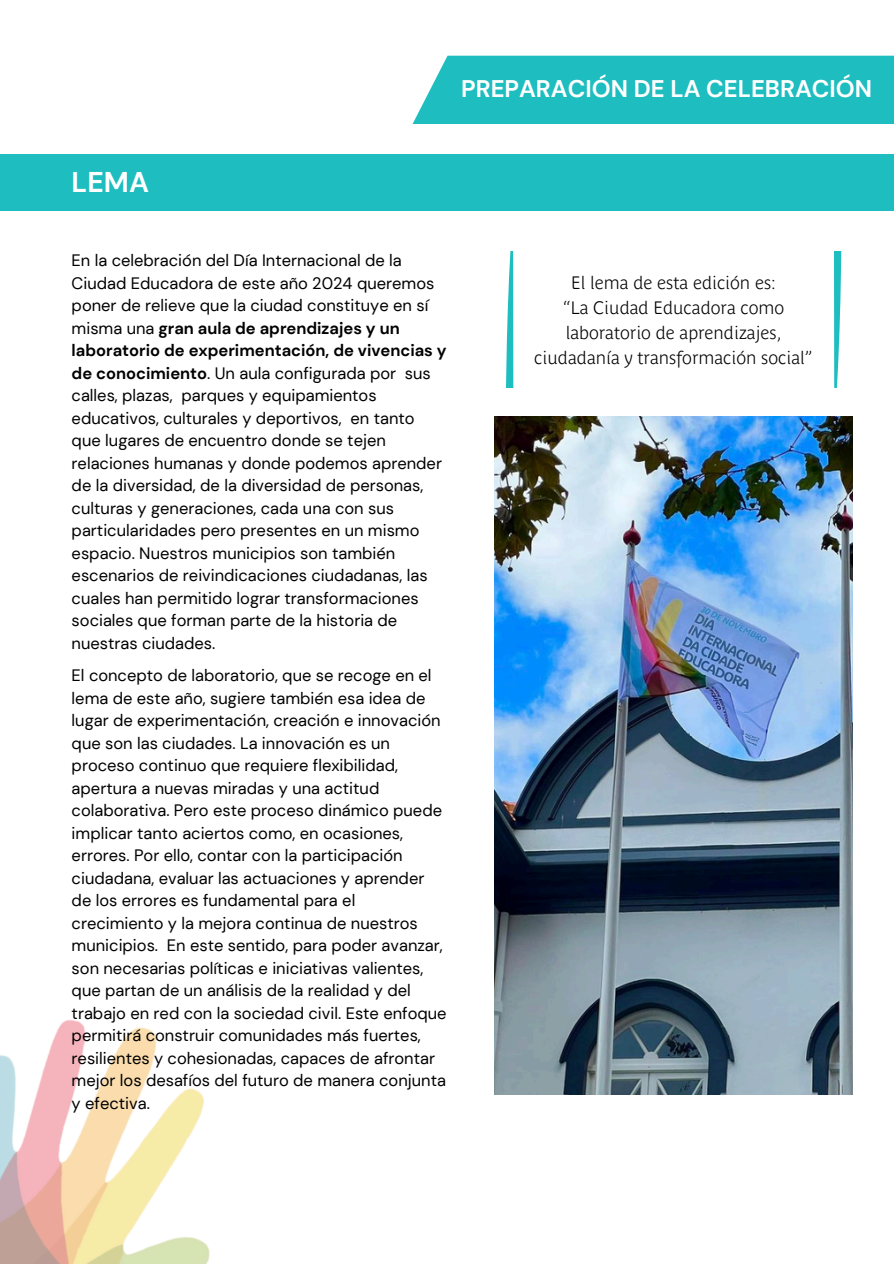
<style>
.page{position:relative;width:894px;height:1264px;background:#fff}
.page>*{position:absolute;margin:0;border:0;box-sizing:border-box;transform-origin:0 0}
.t1{font:700 28.5px "DM Sans";color:#fff}
.t2{font:700 24px "DM Sans";color:#fff}
.t3{font:700 17.85px/24.8px "Parisine Plus Std Clair";color:#000;text-align:center}
.t4{font:16.5px/22.5px "DM Sans";color:#000}
.s1{font-weight:700}
</style>
<div class="page">
<div style="left:413px;top:56px;width:480px;height:67px;background:#1ebdc0"></div>
<img style="left:0;top:1020px;width:210px;height:243px">
<div style="left:0;top:154px;width:893px;height:57px;background:#1ebdc0"></div>
<svg style="left:506px;top:251px;width:335px;height:137px"></svg>
<img style="left:494px;top:417px;width:358px;height:677px">
<p class="t2" style="left:461px;top:73px;width:412px">PREPARACIÓN DE LA CELEBRACIÓN</p>
<p class="t1" style="left:72px;top:164px;width:79px">LEMA</p>
<h1 class="t4" style="left:72px;top:249px;width:376px">En la celebración del Día Internacional de la Ciudad Educadora de este año 2024 queremos poner de relieve que la ciudad constituye en sí misma una <span class="s1">gran aula de aprendizajes y un laboratorio de experimentación, de vivencias y de conocimiento</span>. Un aula configurada por sus calles, plazas, parques y equipamientos educativos, culturales y deportivos, en tanto que lugares de encuentro donde se tejen relaciones humanas y donde podemos aprender de la diversidad, de la diversidad de personas, culturas y generaciones, cada una con sus particularidades pero presentes en un mismo espacio. Nuestros municipios son también escenarios de reivindicaciones ciudadanas, las cuales han permitido lograr transformaciones sociales que forman parte de la historia de nuestras ciudades.</h1>
<p class="t4" style="left:72px;top:664px;width:376px">El concepto de laboratorio, que se recoge en el lema de este año, sugiere también esa idea de lugar de experimentación, creación e innovación que son las ciudades. La innovación es un proceso continuo que requiere flexibilidad, apertura a nuevas miradas y una actitud colaborativa. Pero este proceso dinámico puede implicar tanto aciertos como, en ocasiones, errores. Por ello, contar con la participación ciudadana, evaluar las actuaciones y aprender de los errores es fundamental para el crecimiento y la mejora continua de nuestros municipios. En este sentido, para poder avanzar, son necesarias políticas e iniciativas valientes, que partan de un análisis de la realidad y del trabajo en red con la sociedad civil. Este enfoque permitirá construir comunidades más fuertes, resilientes y cohesionadas, capaces de afrontar mejor los desafíos del futuro de manera conjunta y efectiva.</p>
<p class="t3" style="left:534px;top:269px;width:280px">El lema de esta edición es:<br>“La Ciudad Educadora como laboratorio de aprendizajes, ciudadanía y transformación social”</p>
</div>
